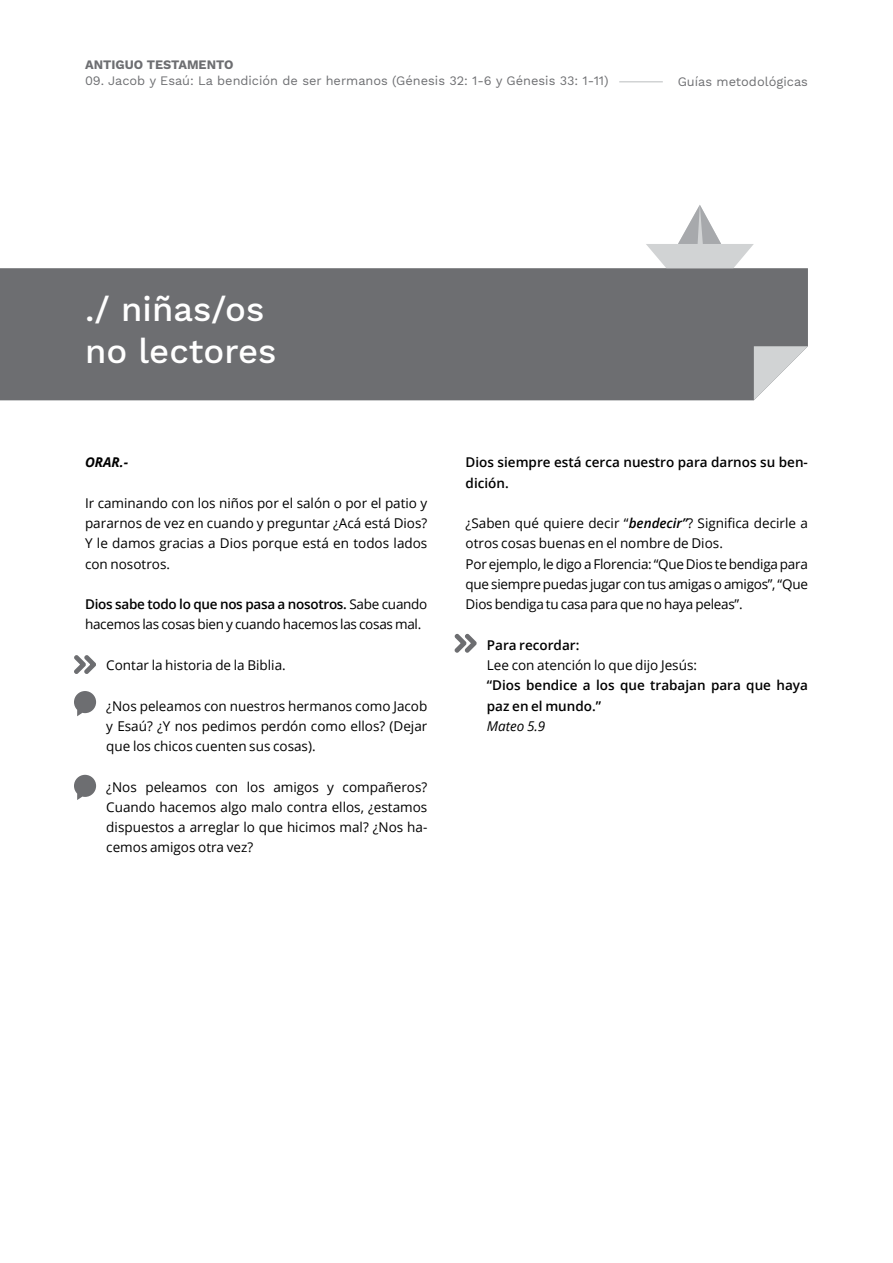
<style>
.page{position:relative;width:893px;height:1263px;background:#fff}
.page>*{position:absolute;margin:0;border:0;box-sizing:border-box;transform-origin:0 0}
.t1{font:500 34.5px/41.4px "Work Sans";color:#fff}
.t2{font:13.5px/20.2px "Open Sans";color:#000;text-align:justify}
.t3{font:13.5px/20.2px "Open Sans";letter-spacing:-.02em;color:#000}
.t4{font:600 13.5px/20.2px "Open Sans";color:#000}
.t5{font:italic 13.5px "Open Sans";color:#000}
.t6{font:italic 700 13.5px "Open Sans";color:#000}
.t7{font:12.75px "Work Sans";color:#6d6e71}
.t8{font:700 12.75px "Work Sans";color:#6d6e71}
.s1{font-weight:600}
.s2{font-weight:600;font-style:italic}
</style>
<div class="page">
<div style="left:0;top:268px;width:808px;height:132px;background:#6d6e71"></div>
<svg style="left:754px;top:346px;width:54px;height:54px"></svg>
<svg style="left:646px;top:205px;width:108px;height:63px"></svg>
<svg style="left:74px;top:691px;width:22px;height:25px"></svg>
<svg style="left:74px;top:775px;width:22px;height:25px"></svg>
<svg style="left:74px;top:655px;width:22px;height:19px"></svg>
<svg style="left:454px;top:633px;width:23px;height:20px"></svg>
<hr style="left:619px;top:81px;width:44px;height:2px;background:#d1d3d4">
<p class="t8" style="left:85px;top:58px;width:150px">ANTIGUO TESTAMENTO</p>
<p class="t7" style="left:85px;top:73px;width:525px">09. Jacob y Esaú: La bendición de ser hermanos (Génesis 32: 1-6 y Génesis 33: 1-11)</p>
<p class="t7" style="left:678px;top:74px;width:132px">Guías metodológicas</p>
<h1 class="t1" style="left:85px;top:290px;width:193px">./ niñas/os no lectores</h1>
<p class="t6" style="left:85px;top:453px;width:44px">ORAR.-</p>
<p class="t2" style="left:85px;top:493px;width:344px">Ir caminando con los niños por el salón o por el patio y pararnos de vez en cuando y preguntar ¿Acá está Dios?<br>Y le damos gracias a Dios porque está en todos lados con nosotros.</p>
<p class="t3" style="left:85px;top:594px;width:344px"><span class="s1">Dios sabe todo lo que nos pasa a nosotros.</span> Sabe cuando hacemos las cosas bien y cuando hacemos las cosas mal.</p>
<p class="t2" style="left:106px;top:655px;width:181px">Contar la historia de la Biblia.</p>
<p class="t2" style="left:106px;top:695px;width:323px">¿Nos peleamos con nuestros hermanos como Jacob y Esaú? ¿Y nos pedimos perdón como ellos? (Dejar que los chicos cuenten sus cosas).</p>
<p class="t2" style="left:106px;top:776px;width:323px">¿Nos peleamos con los amigos y compañeros?<br>Cuando hacemos algo malo contra ellos, ¿estamos dispuestos a arreglar lo que hicimos mal? ¿Nos ha&shy;cemos amigos otra vez?</p>
<p class="t4" style="left:466px;top:452px;width:344px">Dios siempre está cerca nuestro para darnos su ben&shy;dición.</p>
<p class="t3" style="left:466px;top:513px;width:344px">¿Saben qué quiere decir “<span class="s2">bendecir”</span>? Significa decirle a otros cosas buenas en el nombre de Dios.<br>Por ejemplo, le digo a Florencia: “Que Dios te bendiga para que siempre puedas jugar con tus amigas o amigos”, “Que Dios bendiga tu casa para que no haya peleas”.</p>
<p class="t4" style="left:487px;top:634px;width:94px">Para recordar:</p>
<p class="t2" style="left:487px;top:655px;width:212px">Lee con atención lo que dijo Jesús:</p>
<p class="t4" style="left:487px;top:675px;width:323px">“Dios bendice a los que trabajan para que haya paz en el mundo.”</p>
<p class="t5" style="left:487px;top:717px;width:60px">Mateo 5.9</p>
</div>
